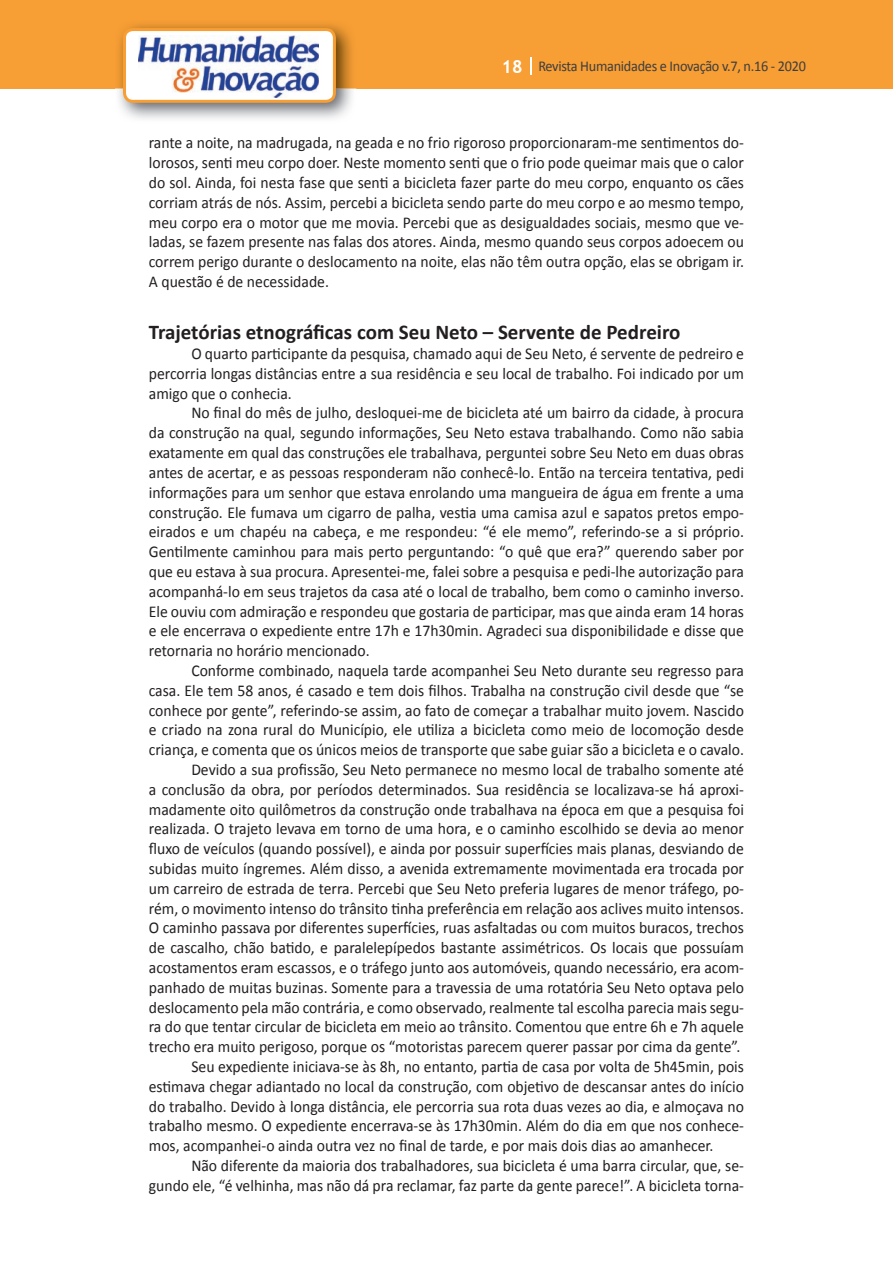
<style>
.page{position:relative;width:893px;height:1263px;background:#fff}
.page>*{position:absolute;margin:0;border:0;box-sizing:border-box;transform-origin:0 0}
.t1{font:700 21px "Calibri";color:#231f20}
.t2{font:16.5px/19.8px "Calibri";color:#231f20;text-align:justify;scale:.95 1}
.t3{font:15px "Calibri";letter-spacing:-.02em;color:#3e3e3f;scale:.95 1}
.s1{font-family:"Trebuchet MS";font-weight:700;font-size:18px;color:#fff}
</style>
<div class="page">
<div style="left:0;top:0;width:893px;height:88px;background:#f79e34"></div>
<svg style="left:530px;top:57px;width:2px;height:18px"></svg>
<img style="left:115px;top:24px;width:241px;height:95px">
<svg style="left:123px;top:28px;width:213px;height:75px"></svg>
<p class="t3" style="left:501px;top:57px;width:322px"><span class="s1">18</span> Revista Humanidades e Inovação v.7, n.16 - 2020</p>
<p class="t2" style="left:149px;top:133px;width:628px">rante a noite, na madrugada, na geada e no frio rigoroso proporcionaram-me sentimentos do&shy;lorosos, senti meu corpo doer. Neste momento senti que o frio pode queimar mais que o calor do sol. Ainda, foi nesta fase que senti a bicicleta fazer parte do meu corpo, enquanto os cães corriam atrás de nós. Assim, percebi a bicicleta sendo parte do meu corpo e ao mesmo tempo, meu corpo era o motor que me movia. Percebi que as desigualdades sociais, mesmo que ve&shy;ladas, se fazem presente nas falas dos atores. Ainda, mesmo quando seus corpos adoecem ou correm perigo durante o deslocamento na noite, elas não têm outra opção, elas se obrigam ir.<br>A questão é de necessidade.</p>
<p class="t1" style="left:149px;top:319px;width:533px">Trajetórias etnográficas com Seu Neto – Servente de Pedreiro</p>
<p class="t2" style="left:149px;top:344px;width:628px;text-indent:43px">O quarto participante da pesquisa, chamado aqui de Seu Neto, é servente de pedreiro e percorria longas distâncias entre a sua residência e seu local de trabalho. Foi indicado por um amigo que o conhecia.</p>
<p class="t2" style="left:149px;top:403px;width:628px;text-indent:43px">No final do mês de julho, desloquei-me de bicicleta até um bairro da cidade, à procura da construção na qual, segundo informações, Seu Neto estava trabalhando. Como não sabia exatamente em qual das construções ele trabalhava, perguntei sobre Seu Neto em duas obras antes de acertar, e as pessoas responderam não conhecê-lo. Então na terceira tentativa, pedi informações para um senhor que estava enrolando uma mangueira de água em frente a uma construção. Ele fumava um cigarro de palha, vestia uma camisa azul e sapatos pretos empo&shy;eirados e um chapéu na cabeça, e me respondeu: “é ele memo”, referindo-se a si próprio.<br>Gentilmente caminhou para mais perto perguntando: “o quê que era?” querendo saber por que eu estava à sua procura. Apresentei-me, falei sobre a pesquisa e pedi-lhe autorização para acompanhá-lo em seus trajetos da casa até o local de trabalho, bem como o caminho inverso.<br>Ele ouviu com admiração e respondeu que gostaria de participar, mas que ainda eram 14 horas e ele encerrava o expediente entre 17h e 17h30min. Agradeci sua disponibilidade e disse que retornaria no horário mencionado.</p>
<p class="t2" style="left:191px;top:661px;width:583px">Conforme combinado, naquela tarde acompanhei Seu Neto durante seu regresso para</p>
<p class="t2" style="left:149px;top:680px;width:628px">casa. Ele tem 58 anos, é casado e tem dois filhos. Trabalha na construção civil desde que “se</p>
<p class="t2" style="left:149px;top:700px;width:628px">conhece por gente”, referindo-se assim, ao fato de começar a trabalhar muito jovem. Nascido</p>
<p class="t2" style="left:149px;top:720px;width:628px">e criado na zona rural do Município, ele utiliza a bicicleta como meio de locomoção desde</p>
<p class="t2" style="left:149px;top:740px;width:628px">criança, e comenta que os únicos meios de transporte que sabe guiar são a bicicleta e o cavalo.</p>
<p class="t2" style="left:191px;top:760px;width:583px">Devido a sua profissão, Seu Neto permanece no mesmo local de trabalho somente até</p>
<p class="t2" style="left:149px;top:779px;width:628px">a conclusão da obra, por períodos determinados. Sua residência se localizava-se há aproxi-</p>
<p class="t2" style="left:149px;top:799px;width:628px">madamente oito quilômetros da construção onde trabalhava na época em que a pesquisa foi</p>
<p class="t2" style="left:149px;top:819px;width:628px">realizada. O trajeto levava em torno de uma hora, e o caminho escolhido se devia ao menor</p>
<p class="t2" style="left:149px;top:839px;width:628px">fluxo de veículos (quando possível), e ainda por possuir superfícies mais planas, desviando de</p>
<p class="t2" style="left:149px;top:859px;width:628px">subidas muito íngremes. Além disso, a avenida extremamente movimentada era trocada por</p>
<p class="t2" style="left:149px;top:878px;width:628px">um carreiro de estrada de terra. Percebi que Seu Neto preferia lugares de menor tráfego, po-</p>
<p class="t2" style="left:149px;top:898px;width:628px">rém, o movimento intenso do trânsito tinha preferência em relação aos aclives muito intensos.</p>
<p class="t2" style="left:149px;top:918px;width:628px">O caminho passava por diferentes superfícies, ruas asfaltadas ou com muitos buracos, trechos</p>
<p class="t2" style="left:149px;top:938px;width:628px">de cascalho, chão batido, e paralelepípedos bastante assimétricos. Os locais que possuíam</p>
<p class="t2" style="left:149px;top:958px;width:628px">acostamentos eram escassos, e o tráfego junto aos automóveis, quando necessário, era acom-</p>
<p class="t2" style="left:149px;top:977px;width:628px">panhado de muitas buzinas. Somente para a travessia de uma rotatória Seu Neto optava pelo</p>
<p class="t2" style="left:149px;top:997px;width:628px">deslocamento pela mão contrária, e como observado, realmente tal escolha parecia mais segu-</p>
<p class="t2" style="left:149px;top:1017px;width:628px">ra do que tentar circular de bicicleta em meio ao trânsito. Comentou que entre 6h e 7h aquele</p>
<p class="t2" style="left:149px;top:1037px;width:624px">trecho era muito perigoso, porque os “motoristas parecem querer passar por cima da gente”.</p>
<p class="t2" style="left:191px;top:1057px;width:583px">Seu expediente iniciava-se às 8h, no entanto, partia de casa por volta de 5h45min, pois</p>
<p class="t2" style="left:149px;top:1076px;width:628px">estimava chegar adiantado no local da construção, com objetivo de descansar antes do início</p>
<p class="t2" style="left:149px;top:1096px;width:628px">do trabalho. Devido à longa distância, ele percorria sua rota duas vezes ao dia, e almoçava no</p>
<p class="t2" style="left:149px;top:1116px;width:628px">trabalho mesmo. O expediente encerrava-se às 17h30min. Além do dia em que nos conhece-</p>
<p class="t2" style="left:149px;top:1136px;width:596px">mos, acompanhei-o ainda outra vez no final de tarde, e por mais dois dias ao amanhecer.</p>
<p class="t2" style="left:191px;top:1156px;width:583px">Não diferente da maioria dos trabalhadores, sua bicicleta é uma barra circular, que, se-</p>
<p class="t2" style="left:149px;top:1175px;width:628px">gundo ele, “é velhinha, mas não dá pra reclamar, faz parte da gente parece!”. A bicicleta torna-</p>
</div>
